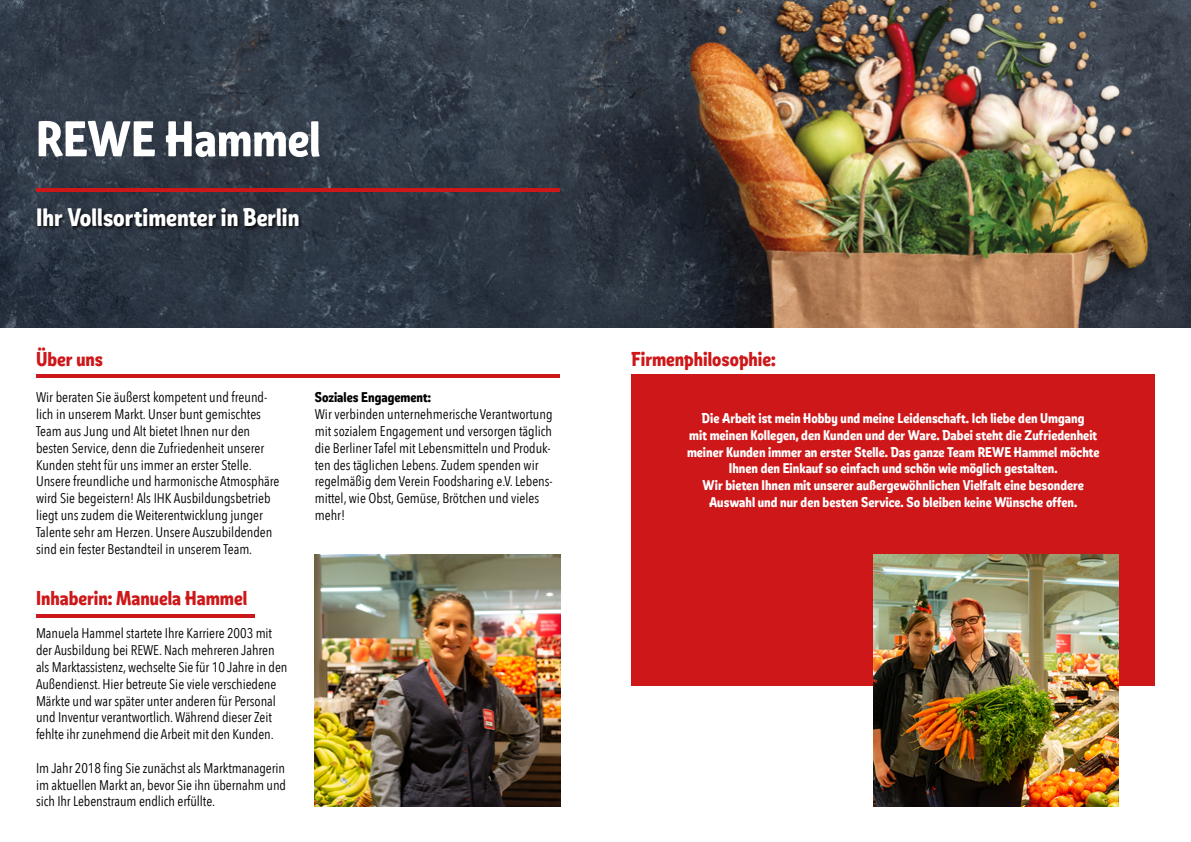
<style>
.page{position:relative;width:1191px;height:842px;background:#fff}
.page>*{position:absolute;margin:0;border:0;box-sizing:border-box;transform-origin:0 0}
.t1{font:700 50px "REWE Mato";color:#fff}
.t2{font:700 25px "REWE Mato";color:#fff}
.t3{font:700 20px "REWE Mato";color:#cd1719}
.t4{font:14px/16.8px "Avenir Next Condensed";color:#000}
.t5{font:700 14px/16.8px "REWE Mato";color:#fff;text-align:center}
.t6{font:700 14px "REWE Mato";color:#000}
</style>
<div class="page">
<img style="left:0;top:0;width:1191px;height:327px">
<div style="left:631px;top:375px;width:524px;height:311px;background:#cd1719"></div>
<div style="left:36px;top:208px;width:266px;height:23px;background:#000;opacity:.75"></div>
<hr style="left:36px;top:189px;width:523px;height:3px;background:#cd1719">
<hr style="left:36px;top:614px;width:219px;height:3px;background:#cd1719">
<hr style="left:36px;top:375px;width:523px;height:3px;background:#cd1719">
<img style="left:315px;top:554px;width:245px;height:252px">
<img style="left:873px;top:554px;width:245px;height:252px">
<h1 class="t1" style="left:36px;top:99px;width:286px">REWE Hammel</h1>
<h2 class="t2" style="left:36px;top:197px;width:265px">Ihr Vollsortimenter in Berlin</h2>
<h3 class="t3" style="left:36px;top:343px;width:69px">Über uns</h3>
<h3 class="t3" style="left:631px;top:343px;width:146px">Firmenphilosophie:</h3>
<p class="t4" style="left:36px;top:388px;width:245px">Wir beraten Sie äußerst kompetent und freund&shy;lich in unserem Markt. Unser bunt gemischtes Team aus Jung und Alt bietet Ihnen nur den besten Service, denn die Zufriedenheit unserer Kunden steht für uns immer an erster Stelle.<br>Unsere freundliche und harmonische Atmosphäre wird Sie begeistern! Als IHK Ausbildungsbetrieb liegt uns zudem die Weiterentwicklung junger Talente sehr am Herzen. Unsere Auszubildenden sind ein fester Bestandteil in unserem Team.</p>
<p class="t6" style="left:315px;top:386px;width:118px">Soziales Engagement:</p>
<p class="t4" style="left:315px;top:405px;width:239px">Wir verbinden unternehmerische Verantwortung mit sozialem Engagement und versorgen täglich die Berliner Tafel mit Lebensmitteln und Produk&shy;ten des täglichen Lebens. Zudem spenden wir regelmäßig dem Verein Foodsharing e.V. Lebens&shy;mittel, wie Obst, Gemüse, Brötchen und vieles mehr!</p>
<p class="t5" style="left:687px;top:408px;width:414px">Die Arbeit ist mein Hobby und meine Leidenschaft. Ich liebe den Umgang<br>mit meinen Kollegen, den Kunden und der Ware. Dabei steht die Zufriedenheit meiner Kunden immer an erster Stelle. Das ganze Team REWE Hammel möchte Ihnen den Einkauf so einfach und schön wie möglich gestalten.<br>Wir bieten Ihnen mit unserer außergewöhnlichen Vielfalt eine besondere Auswahl und nur den besten Service. So bleiben keine Wünsche offen.</p>
<h3 class="t3" style="left:36px;top:582px;width:213px">Inhaberin: Manuela Hammel</h3>
<p class="t4" style="left:36px;top:624px;width:253px">Manuela Hammel startete Ihre Karriere 2003 mit der Ausbildung bei REWE. Nach mehreren Jahren als Marktassistenz, wechselte Sie für 10 Jahre in den Außendienst. Hier betreute Sie viele verschiedene Märkte und war später unter anderen für Personal und Inventur verantwortlich. Während dieser Zeit fehlte ihr zunehmend die Arbeit mit den Kunden.</p>
<p class="t4" style="left:36px;top:759px;width:252px;text-align:justify">Im Jahr 2018 fing Sie zunächst als Marktmanagerin im aktuellen Markt an, bevor Sie ihn übernahm und sich Ihr Lebenstraum endlich erfüllte.</p>
</div>
